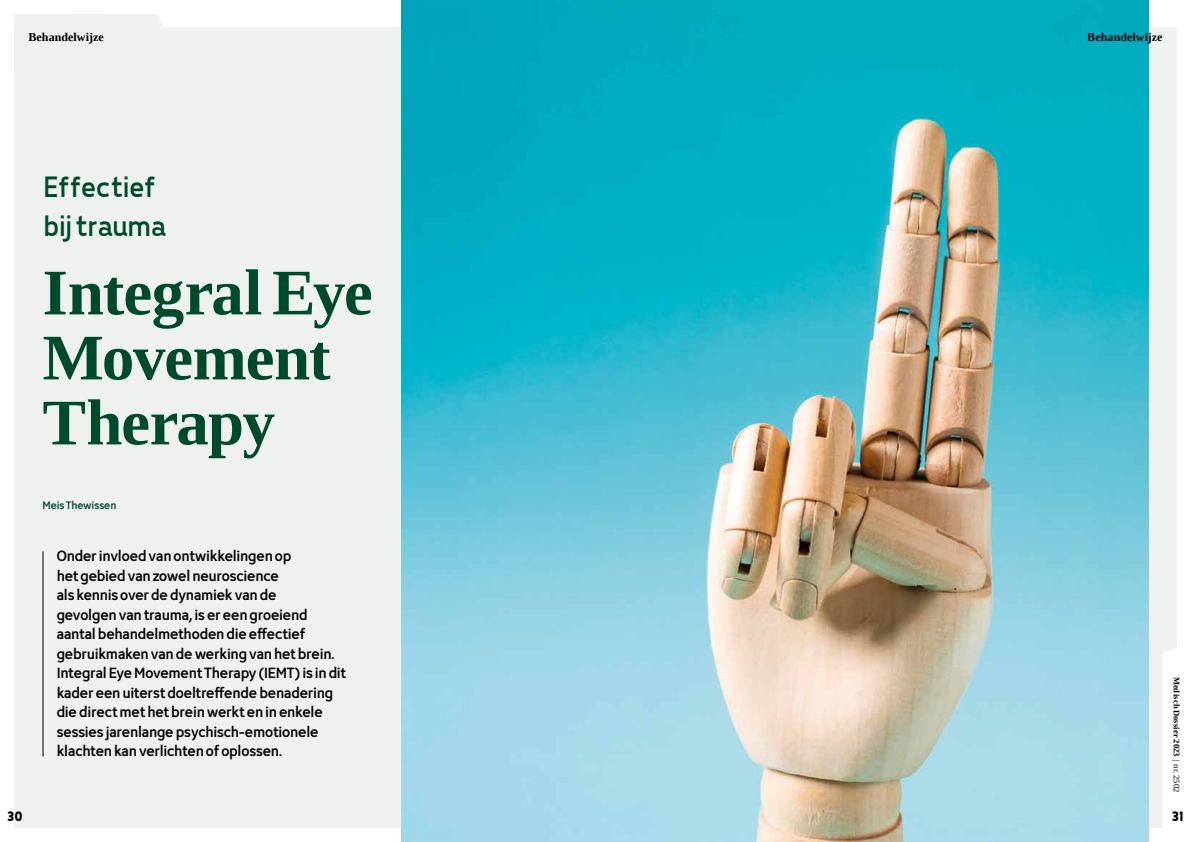
<style>
.page{position:relative;width:1191px;height:842px;background:#fff}
.page>*{position:absolute;margin:0;border:0;box-sizing:border-box;transform-origin:0 0}
.t1{font:700 65px/65px "Liberation Serif";letter-spacing:-.02em;color:#004a2c}
.t2{font:30px/39px "Tepeno Sans";color:#004a2c}
.t3{font:500 15px/19.5px "Avancement 2020";letter-spacing:-.01em;color:#000}
.t4{font:700 14px "Tepeno Sans";color:#000}
.t5{font:700 12px "Liberation Serif";letter-spacing:.005em;color:#000}
.t6{font:500 11px "Avancement 2020";letter-spacing:-.005em;color:#004a2c}
.t7{font:700 8.5px "Liberation Serif";letter-spacing:.02em;color:#000}
.s1{font-weight:400}
</style>
<div class="page">
<div style="left:14px;top:27px;width:1162px;height:801px;background:#eef1ed"></div>
<hr style="left:43px;top:551px;width:1px;height:205px;background:#000">
<div style="left:14px;top:14px;width:171px;height:62px;background:#eef1ed"></div>
<img style="left:402px;top:0;width:746px;height:842px">
<p class="t5" style="left:28px;top:29px;width:77px">Behandelwijze</p>
<p class="t5" style="left:1087px;top:29px;width:77px">Behandelwijze</p>
<h2 class="t2" style="left:43px;top:167px;width:123px">Effectief bij trauma</h2>
<h1 class="t1" style="left:43px;top:259px;width:332px">Integral Eye<br>Movement<br>Therapy</h1>
<p class="t6" style="left:43px;top:498px;width:75px">Meis Thewissen</p>
<p class="t3" style="left:57px;top:547px;width:291px">Onder invloed van ontwikkelingen op<br>het gebied van zowel neuroscience<br>als kennis over de dynamiek van de<br>gevolgen van trauma, is er een groeiend aantal behandelmethoden die effectief gebruikmaken van de werking van het brein.<br>Integral Eye Movement Therapy (IEMT) is in dit kader een uiterst doeltreffende benadering die direct met het brein werkt en in enkele sessies jarenlange psychisch-emotionele klachten kan verlichten of oplossen.</p>
<p class="t7" style="left:1182px;top:676px;width:117px;rotate:90deg">Medisch Dossier 2023 <span class="s1">| nr. 2502</span></p>
<p class="t4" style="left:6px;top:808px;width:17px">30</p>
<p class="t4" style="left:1171px;top:808px;width:13px">31</p>
</div>
